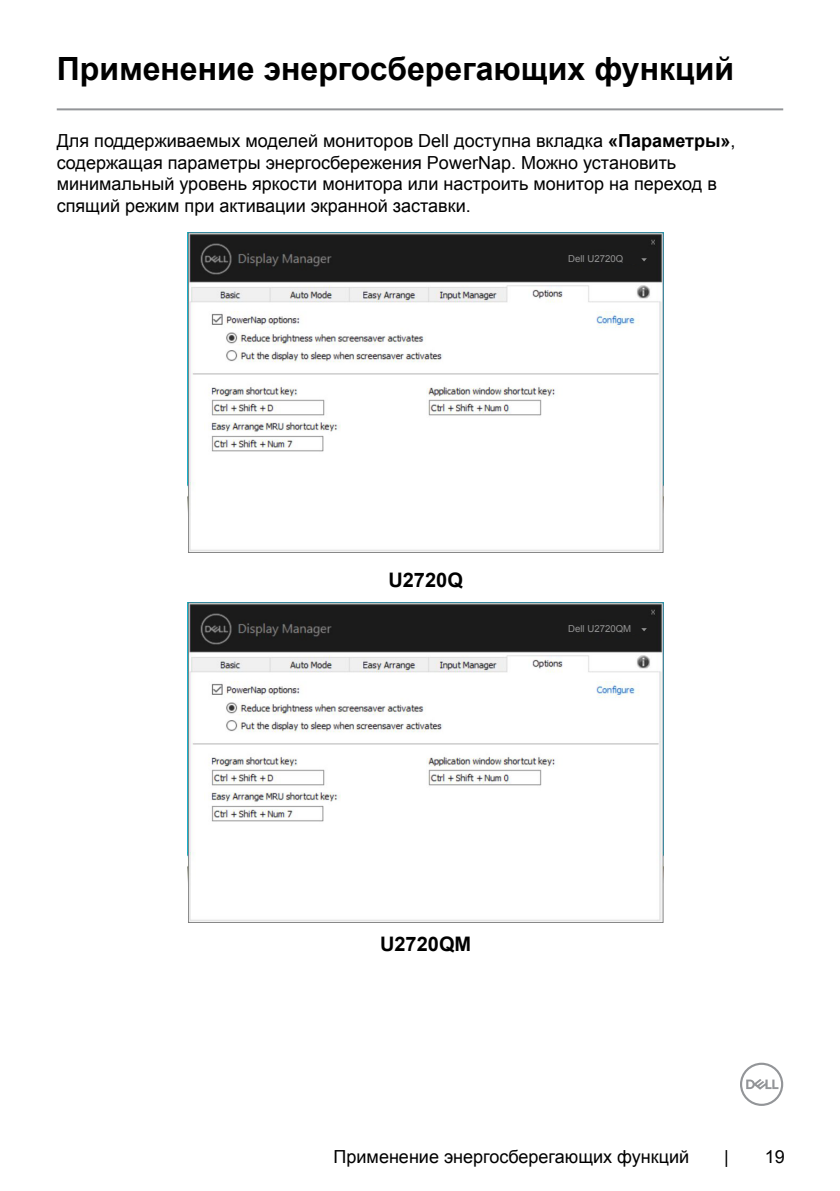
<style>
.page{position:relative;width:840px;height:1191px;background:#fff}
.page>*{position:absolute;margin:0;border:0;box-sizing:border-box;transform-origin:0 0}
.t1{font:700 32px "Arial";color:#000}
.t2{font:700 20px "Arial";color:#000}
.t3{font:18px/21.6px "Arial";color:#000}
.t4{font:9.6px "Arial";color:#939393}
.s1{font-weight:700}
</style>
<div class="page">
<svg style="left:740px;top:1062px;width:42px;height:44px"></svg>
<hr style="left:57px;top:108px;width:725px;height:2px;background:#939598">
<img style="left:187px;top:233px;width:476px;height:319px">
<div style="left:531px;top:253px;width:117px;height:11px;background:#1b1b1b"></div>
<img style="left:187px;top:602px;width:476px;height:320px">
<div style="left:531px;top:622px;width:117px;height:12px;background:#1b1b1b"></div>
<h1 class="t1" style="left:57px;top:48px;width:678px">Применение энергосберегающих функций</h1>
<p class="t3" style="left:57px;top:130px;width:679px">Для поддерживаемых моделей мониторов Dell доступна вкладка <span class="s1">«Параметры»</span>, содержащая параметры энергосбережения PowerNap. Можно установить минимальный уровень яркости монитора или настроить монитор на переход в спящий режим при активации экранной заставки.</p>
<p class="t4" style="left:568px;top:253px;width:56px">Dell U2720Q</p>
<p class="t2" style="left:388px;top:566px;width:76px">U2720Q</p>
<p class="t4" style="left:568px;top:622px;width:64px">Dell U2720QM</p>
<p class="t2" style="left:380px;top:930px;width:93px">U2720QM</p>
<p class="t3" style="left:333px;top:1145px;width:357px">Применение энергосберегающих функций</p>
<p class="t3" style="left:723px;top:1145px;width:6px">|</p>
<p class="t3" style="left:764px;top:1145px;width:22px">19</p>
</div>
